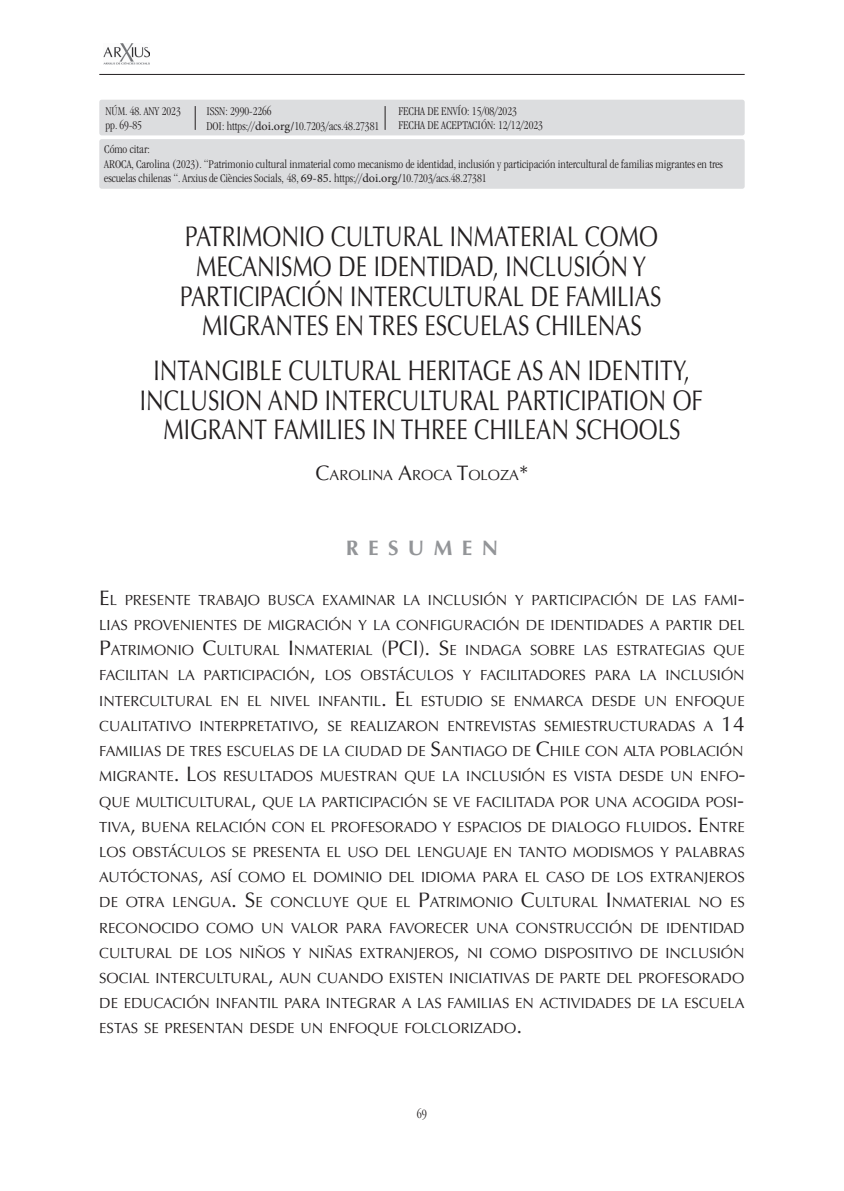
<style>
.page{position:relative;width:844px;height:1191px;background:#fff}
.page>*{position:absolute;margin:0;border:0;box-sizing:border-box;transform-origin:0 0}
.t1{font:28.35px/29.8px "Optima LT Std";color:#231f20;text-align:center;scale:.8 1}
.t2{font:700 21px "Optima LT Std";letter-spacing:.45em;color:#939598}
.t3{font:14.7px/25.2px "Optima LT Std";color:#231f20}
.t4{font:300 condensed 13.12px "ITC Garamond Std";color:#231f20}
.t5{font:300 condensed 12.25px/14.7px "ITC Garamond Std";color:#231f20}
.s1{font-family:"Minion Pro";font-weight:400;font-stretch:normal}
.s2{font-size:21px}
</style>
<div class="page">
<hr style="left:99px;top:74px;width:645px;height:1px;background:#231f20">
<img style="left:104px;top:44px;width:45px;height:20px">
<div style="left:99px;top:100px;width:645px;height:35px;background:#dcdddf;border-radius:2px"></div>
<div style="left:99px;top:139px;width:645px;height:50px;background:#dcdddf;border-radius:2px"></div>
<svg style="left:195px;top:106px;width:1px;height:24px"></svg>
<svg style="left:384px;top:106px;width:1px;height:24px"></svg>
<p class="t5" style="left:105px;top:103px;width:77px">NÚM. 48. ANY 2023 pp. 69-85</p>
<p class="t5" style="left:398px;top:103px;width:146px">FECHA DE ENVÍO: 15/08/2023<br>FECHA DE ACEPTACIÓN: 12/12/2023</p>
<p class="t5" style="left:206px;top:104px;width:174px">ISSN: 2990-2266<br>DOI: https://<span class="s1">doi.org/</span>10.7203/acs.48.27381</p>
<p class="t5" style="left:104px;top:142px;width:620px">Cómo citar:<br>AROCA, Carolina (2023). “Patrimonio cultural inmaterial como mecanismo de identidad, inclusión y participación intercultural de familias migrantes en tres escuelas chilenas “. Arxius de Ciències Socials, 48, <span class="s1">69-85.</span> https://<span class="s1">doi.org/</span>10.7203/acs.48.27381</p>
<h1 class="t1" style="left:180px;top:222px;width:603px">PATRIMONIO CULTURAL INMATERIAL COMO MECANISMO DE IDENTIDAD, INCLUSIÓN Y PARTICIPACIÓN INTERCULTURAL DE FAMILIAS MIGRANTES EN TRES ESCUELAS CHILENAS</h1>
<h1 class="t1" style="left:140px;top:356px;width:705px">INTANGIBLE CULTURAL HERITAGE AS AN IDENTITY,<br>INCLUSION AND INTERCULTURAL PARTICIPATION OF<br>MIGRANT FAMILIES IN THREE CHILEAN SCHOOLS</h1>
<p class="t3" style="left:315px;top:462px;width:214px"><span class="s2">C</span>AROLINA <span class="s2">A</span>ROCA <span class="s2">T</span>OLOZA<span class="s2">*</span></p>
<h2 class="t2" style="left:345px;top:535px;width:154px">RESUMEN</h2>
<p class="t3" style="left:99px;top:587px;width:647px"><span class="s2">E</span>L PRESENTE TRABAJO BUSCA EXAMINAR LA INCLUSIÓN Y PARTICIPACIÓN DE LAS FAMI<span class="s2">-</span>LIAS PROVENIENTES DE MIGRACIÓN Y LA CONFIGURACIÓN DE IDENTIDADES A PARTIR DEL <span class="s2">P</span>ATRIMONIO <span class="s2">C</span>ULTURAL <span class="s2">I</span>NMATERIAL <span class="s2">(PCI). S</span>E INDAGA SOBRE LAS ESTRATEGIAS QUE FACILITAN LA PARTICIPACIÓN<span class="s2">,</span> LOS OBSTÁCULOS Y FACILITADORES PARA LA INCLUSIÓN INTERCULTURAL EN EL NIVEL INFANTIL<span class="s2">. E</span>L ESTUDIO SE ENMARCA DESDE UN ENFOQUE CUALITATIVO INTERPRETATIVO<span class="s2">,</span> SE REALIZARON ENTREVISTAS SEMIESTRUCTURADAS A <span class="s2">14<br></span>FAMILIAS DE TRES ESCUELAS DE LA CIUDAD DE <span class="s2">S</span>ANTIAGO DE <span class="s2">C</span>HILE CON ALTA POBLACIÓN MIGRANTE<span class="s2">. L</span>OS RESULTADOS MUESTRAN QUE LA INCLUSIÓN ES VISTA DESDE UN ENFO<span class="s2">-</span>QUE MULTICULTURAL<span class="s2">,</span> QUE LA PARTICIPACIÓN SE VE FACILITADA POR UNA ACOGIDA POSI<span class="s2">-</span>TIVA<span class="s2">,</span> BUENA RELACIÓN CON EL PROFESORADO Y ESPACIOS DE DIALOGO FLUIDOS<span class="s2">. E</span>NTRE LOS OBSTÁCULOS SE PRESENTA EL USO DEL LENGUAJE EN TANTO MODISMOS Y PALABRAS AUTÓCTONAS<span class="s2">,</span> ASÍ COMO EL DOMINIO DEL IDIOMA PARA EL CASO DE LOS EXTRANJEROS DE OTRA LENGUA<span class="s2">. S</span>E CONCLUYE QUE EL <span class="s2">P</span>ATRIMONIO <span class="s2">C</span>ULTURAL <span class="s2">I</span>NMATERIAL NO ES RECONOCIDO COMO UN VALOR PARA FAVORECER UNA CONSTRUCCIÓN DE IDENTIDAD CULTURAL DE LOS NIÑOS Y NIÑAS EXTRANJEROS<span class="s2">,</span> NI COMO DISPOSITIVO DE INCLUSIÓN SOCIAL INTERCULTURAL<span class="s2">,</span> AUN CUANDO EXISTEN INICIATIVAS DE PARTE DEL PROFESORADO DE EDUCACIÓN INFANTIL PARA INTEGRAR A LAS FAMILIAS EN ACTIVIDADES DE LA ESCUELA ESTAS SE PRESENTAN DESDE UN ENFOQUE FOLCLORIZADO<span class="s2">.</span></p>
<p class="t4" style="left:417px;top:1106px;width:12px">69</p>
</div>
